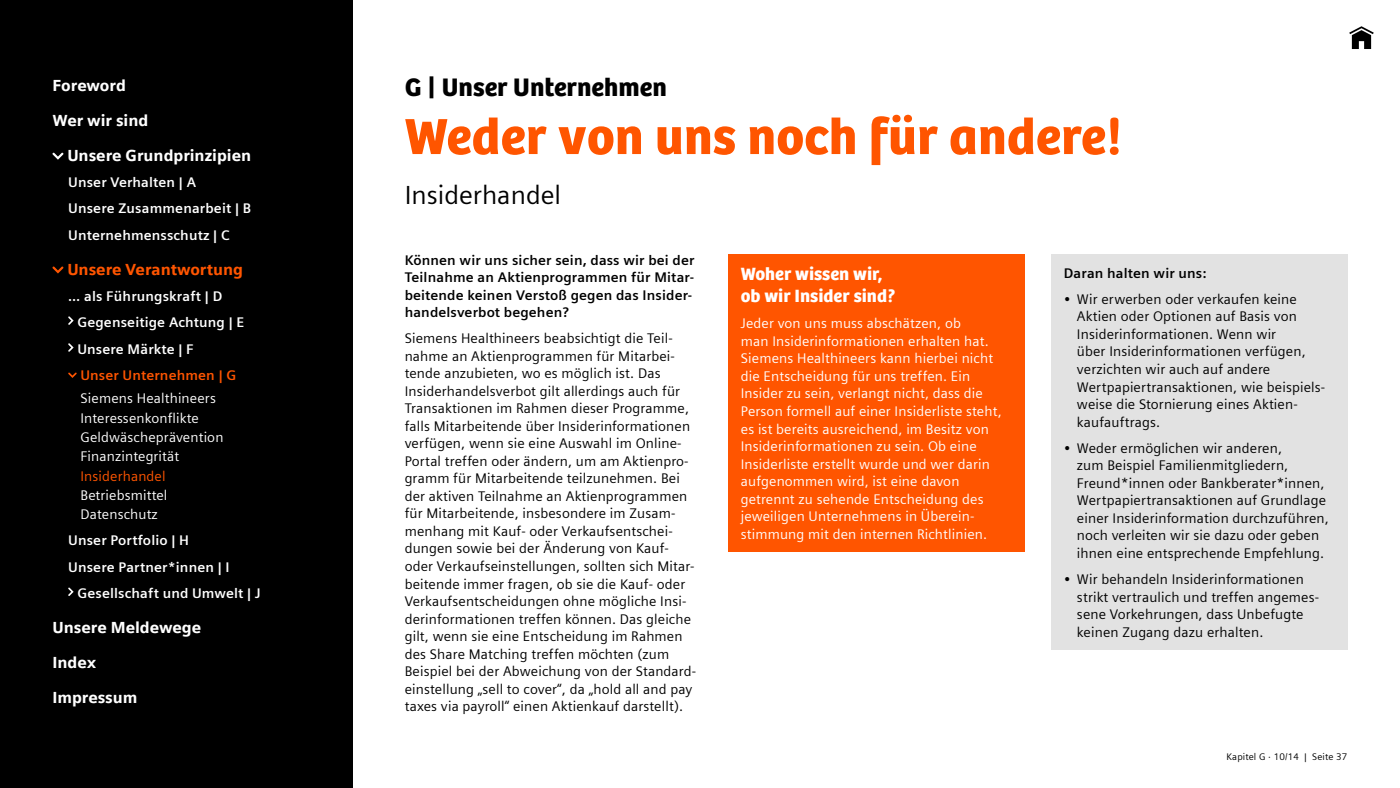
<style>
.page{position:relative;width:1400px;height:788px;background:#fff}
.page>*{position:absolute;margin:0;border:0;box-sizing:border-box;transform-origin:0 0}
.t1{font:52.5px "SH Bree Headline Regular";color:#f50}
.t2{font:26.25px "SH Bree Headline Regular";color:#000}
.t3{font:26.25px "Siemens Sans";color:#000}
.t4{font:18.38px/21.9px "SH Bree Headline Regular";color:#fff}
.t5{font:900 15.75px "Siemens Sans";color:#fff}
.t6{font:900 15.75px "Siemens Sans";color:#f50}
.t7{font:14px/17.5px "Siemens Sans";letter-spacing:.01em;color:#000}
.t8{font:14px/17.5px "Siemens Sans";letter-spacing:.01em;color:#fff}
.t9{font:700 14px/26.2px "Siemens Sans";letter-spacing:.01em;color:#fff}
.t10{font:700 14px/17.5px "Siemens Sans";letter-spacing:.01em;color:#000}
.t11{font:700 14px "Siemens Sans";letter-spacing:.01em;color:#f50}
.t12{font:14px "Siemens Sans";letter-spacing:.01em;color:#f50}
.t13{font:9.62px "Siemens Sans";letter-spacing:.015em;color:#000}
</style>
<div class="page">
<div style="left:1051px;top:254px;width:297px;height:395px;background:#e2e2e2"></div>
<div style="left:728px;top:254px;width:296px;height:297px;background:#f50"></div>
<div style="left:0;top:0;width:352px;height:788px;background:#000"></div>
<svg style="left:52px;top:153px;width:12px;height:7px"></svg>
<svg style="left:52px;top:266px;width:12px;height:7px"></svg>
<svg style="left:68px;top:316px;width:6px;height:9px"></svg>
<svg style="left:68px;top:343px;width:6px;height:9px"></svg>
<svg style="left:68px;top:372px;width:9px;height:6px"></svg>
<svg style="left:68px;top:587px;width:6px;height:9px"></svg>
<svg style="left:1349px;top:26px;width:25px;height:23px"></svg>
<p class="t5" style="left:52px;top:73px;width:75px">Foreword</p>
<p class="t5" style="left:52px;top:108px;width:97px">Wer wir sind</p>
<p class="t5" style="left:67px;top:143px;width:185px">Unsere Grundprinzipien</p>
<p class="t9" style="left:68px;top:168px;width:184px">Unser Verhalten | A<br>Unsere Zusammenarbeit | B<br>Unternehmensschutz | C</p>
<p class="t6" style="left:67px;top:257px;width:177px">Unsere Verantwortung</p>
<p class="t9" style="left:77px;top:282px;width:169px;text-indent:-9px">… als Führungskraft | D<br>Gegenseitige Achtung | E<br>Unsere Märkte | F</p>
<p class="t11" style="left:80px;top:364px;width:157px">Unser Unternehmen | G</p>
<p class="t8" style="left:81px;top:388px;width:145px;line-height:19.2px">Siemens Healthineers<br>Interessenkonflikte<br>Geldwäscheprävention<br>Finanzintegrität</p>
<p class="t12" style="left:81px;top:465px;width:87px">Insiderhandel</p>
<p class="t8" style="left:81px;top:484px;width:88px;line-height:19.2px">Betriebsmittel<br>Datenschutz</p>
<p class="t9" style="left:68px;top:526px;width:122px">Unser Portfolio | H</p>
<p class="t9" style="left:68px;top:552px;width:163px">Unsere Partner*innen | I</p>
<p class="t9" style="left:77px;top:579px;width:185px">Gesellschaft und Umwelt | J</p>
<p class="t5" style="left:52px;top:614px;width:150px">Unsere Meldewege</p>
<p class="t5" style="left:52px;top:649px;width:45px">Index</p>
<p class="t5" style="left:52px;top:684px;width:87px">Impressum</p>
<h2 class="t2" style="left:405px;top:67px;width:264px">G | Unser Unternehmen</h2>
<h1 class="t1" style="left:405px;top:95px;width:719px">Weder von uns noch für andere!</h1>
<h2 class="t3" style="left:405px;top:175px;width:158px">Insiderhandel</h2>
<p class="t10" style="left:405px;top:250px;width:291px">Können wir uns sicher sein, dass wir bei der Teilnahme an Aktienprogrammen für Mitar&shy;beitende keinen Verstoß gegen das Insider&shy;handelsverbot begehen?</p>
<p class="t7" style="left:405px;top:329px;width:293px">Siemens Healthineers beabsichtigt die Teil&shy;nahme an Aktienprogrammen für Mitarbei&shy;tende anzubieten, wo es möglich ist. Das Insiderhandelsverbot gilt allerdings auch für Transaktionen im Rahmen dieser Programme, falls Mitarbeitende über Insiderinformationen verfügen, wenn sie eine Auswahl im Online-Portal treffen oder ändern, um am Aktienpro&shy;gramm für Mitarbeitende teilzunehmen. Bei der aktiven Teilnahme an Aktienprogrammen für Mitarbeitende, insbesondere im Zusam&shy;menhang mit Kauf- oder Verkaufsentschei&shy;dungen sowie bei der Änderung von Kauf&shy;oder Verkaufseinstellungen, sollten sich Mitar&shy;beitende immer fragen, ob sie die Kauf- oder Verkaufsentscheidungen ohne mögliche Insi&shy;derinformationen treffen können. Das gleiche gilt, wenn sie eine Entscheidung im Rahmen des Share Matching treffen möchten (zum Beispiel bei der Abweichung von der Standard&shy;einstellung „sell to cover“, da „hold all and pay taxes via payroll“ einen Aktienkauf darstellt).</p>
<h3 class="t4" style="left:741px;top:262px;width:157px">Woher wissen wir, ob wir Insider sind?</h3>
<p class="t8" style="left:741px;top:314px;width:262px">Jeder von uns muss abschätzen, ob<br>man Insiderinformationen erhalten hat.<br>Siemens Healthineers kann hierbei nicht die Entscheidung für uns treffen. Ein Insider zu sein, verlangt nicht, dass die Person formell auf einer Insiderliste steht, es ist bereits ausreichend, im Besitz von Insiderinformationen zu sein. Ob eine Insiderliste erstellt wurde und wer darin aufgenommen wird, ist eine davon getrennt zu sehende Entscheidung des jeweiligen Unternehmens in Überein&shy;stimmung mit den internen Richtlinien.</p>
<p class="t10" style="left:1064px;top:263px;width:144px">Daran halten wir uns:</p>
<p class="t7" style="left:1077px;top:289px;width:250px;text-indent:-13px">• Wir erwerben oder verkaufen keine Aktien oder Optionen auf Basis von Insiderinformationen. Wenn wir<br>über Insiderinformationen verfügen, verzichten wir auch auf andere Wertpapiertransaktionen, wie beispiels&shy;weise die Stornierung eines Aktien&shy;kaufauftrags.</p>
<p class="t7" style="left:1077px;top:438px;width:253px;text-indent:-13px">• Weder ermöglichen wir anderen,<br>zum Beispiel Familienmitgliedern, Freund*innen oder Bankberater*innen, Wertpapiertransaktionen auf Grundlage einer Insiderinformation durchzuführen, noch verleiten wir sie dazu oder geben ihnen eine entsprechende Empfehlung.</p>
<p class="t7" style="left:1077px;top:569px;width:244px;text-indent:-13px">• Wir behandeln Insiderinformationen strikt vertraulich und treffen angemes&shy;sene Vorkehrungen, dass Unbefugte keinen Zugang dazu erhalten.</p>
<p class="t13" style="left:1227px;top:749px;width:122px">Kapitel G · 10/14 | Seite 37</p>
</div>
